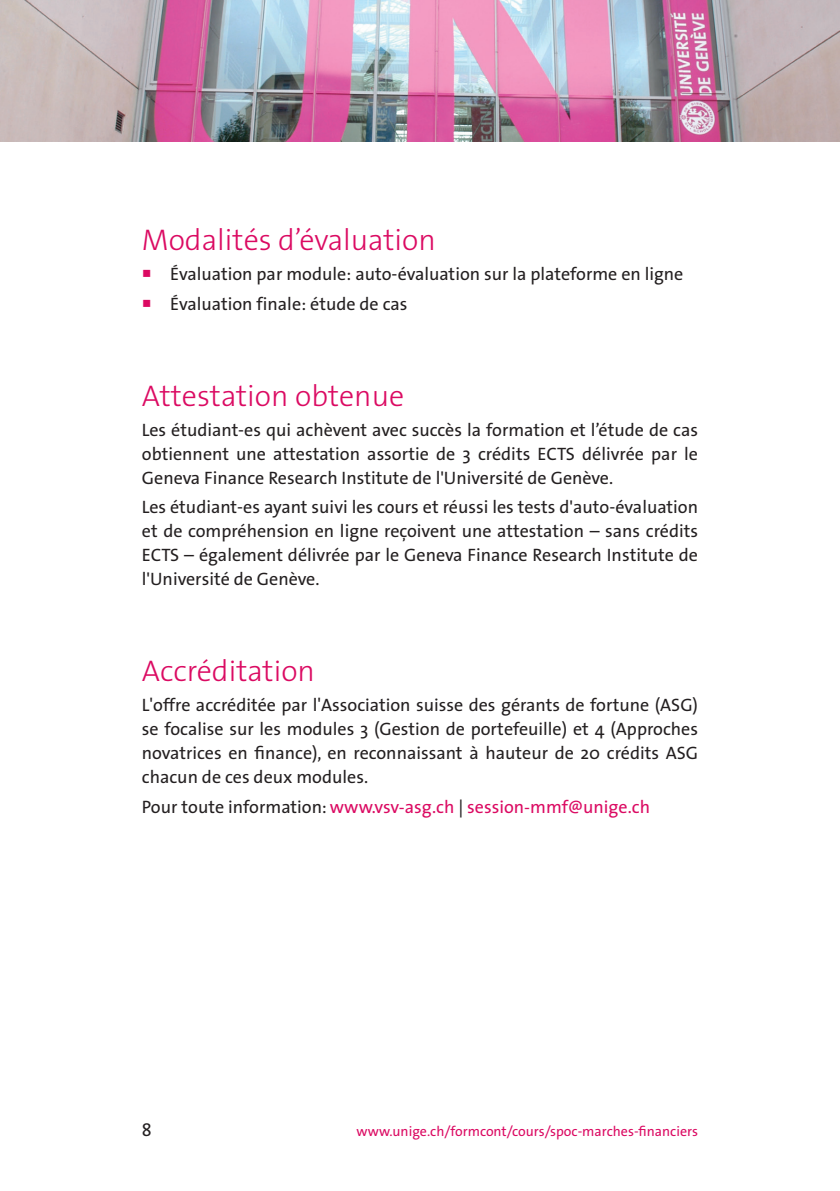
<style>
.page{position:relative;width:840px;height:1191px;background:#fff}
.page>*{position:absolute;margin:0;border:0;box-sizing:border-box;transform-origin:0 0}
.texte{font:300 30px "The Sans Os F";color:#db0a62}
.texte-2{font:300 30px "The Sans";color:#db0a62}
.texte-3{font:18px/24px "The Sans Os F";color:#231f20;text-align:justify}
.texte-4{font:18px/24px "The Sans";color:#231f20;text-align:justify}
.retrait5{font:18px "The Sans Os F";color:#231f20}
.texte-5{font:18px "The Sans";color:#db0a62}
.t1{font:14px "The Sans Os F";color:#db0a62}
.s1{color:#db0a62}
.s2{color:#231f20}
</style>
<div class="page">
<img style="left:0;top:0;width:839px;height:142px">
<p class="texte" style="left:142px;top:221px;width:295px">Modalités d’évaluation</p>
<p class="retrait5" style="left:142px;top:262px;width:542px"><span class="s1">○</span> Évaluation par module: auto-évaluation sur la plateforme en ligne</p>
<p class="retrait5" style="left:142px;top:292px;width:267px"><span class="s1">○</span> Évaluation finale: étude de cas</p>
<p class="texte" style="left:142px;top:376px;width:263px">Attestation obtenue</p>
<p class="texte-3" style="left:142px;top:417px;width:557px">Les étudiant-es qui achèvent avec succès la formation et l’étude de cas obtiennent une attestation assortie de 3 crédits ECTS délivrée par le Geneva Finance Research Institute de l'Université de Genève.</p>
<p class="texte-3" style="left:142px;top:495px;width:557px">Les étudiant-es ayant suivi les cours et réussi les tests d'auto-évaluation et de compréhension en ligne reçoivent une attestation – sans crédits ECTS – également délivrée par le Geneva Finance Research Institute de l'Université de Genève.</p>
<p class="texte-2" style="left:142px;top:646px;width:174px">Accréditation</p>
<p class="texte-4" style="left:142px;top:692px;width:557px">L'offre accréditée par l'Association suisse des gérants de fortune (ASG) se focalise sur les modules 3 (Gestion de portefeuille) et 4 (Approches novatrices en finance), en reconnaissant à hauteur de 20 crédits ASG chacun de ces deux modules.</p>
<p class="texte-5" style="left:142px;top:791px;width:509px"><span class="s2">Pour toute information:</span> www.vsv-asg.ch <span class="s2">|</span> session-mmf@unige.ch</p>
<p class="texte-3" style="left:142px;top:1118px;width:11px">8</p>
<p class="t1" style="left:356px;top:1122px;width:343px">www.unige.ch/formcont/cours/spoc-marches-financiers</p>
</div>
